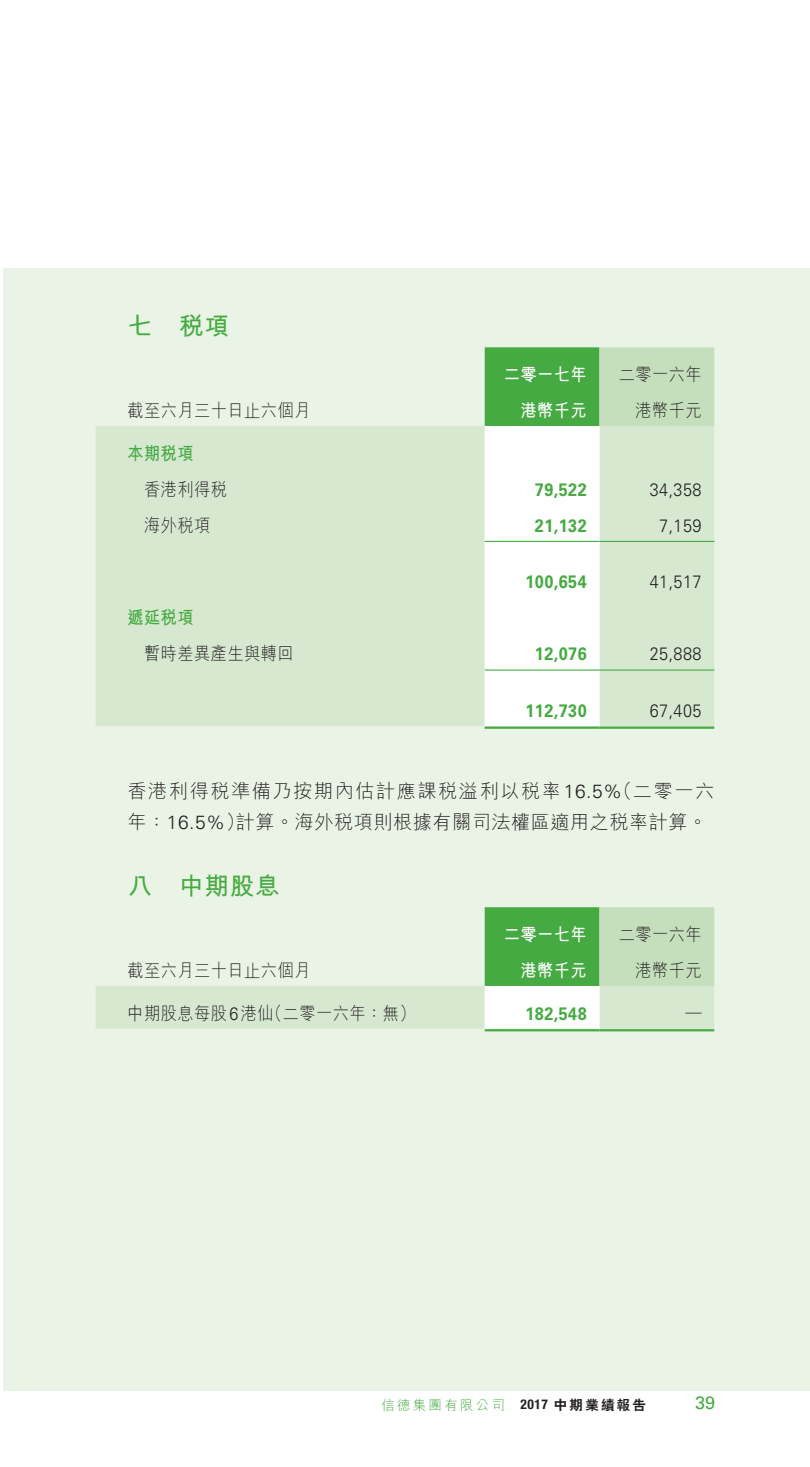
<style>
.page{position:relative;width:810px;height:1467px;background:#fff}
.page>*{position:absolute;margin:0;border:0;box-sizing:border-box;transform-origin:0 0}
._3__標題{font:700 24.75px "M Hei HK";letter-spacing:.02em;color:#46aa42}
._1__內文{font:300 19.12px/31.5px "M Hei HK";letter-spacing:.085em;color:#231f20}
._7__表內文{font:300 18px "M Hei HK";letter-spacing:.03em;color:#231f20;scale:.9 1}
._7__表內文-2{font:700 18px "Univers LT Std";letter-spacing:.03em;color:#46aa42;scale:.9 1}
._7__表內文-3{font:300 18px "Univers LT Std";letter-spacing:.03em;color:#231f20;scale:.9 1}
._7__表內文-4{font:700 18px "M Hei HK";letter-spacing:.03em;color:#fff;scale:.9 1}
._7__表內文-5{font:700 18px "M Hei HK";letter-spacing:.03em;color:#46aa42;scale:.9 1}
.t1{font:18px "Univers LT Std";color:#46aa42}
.t2{font:300 13.5px "M Hei HK";letter-spacing:.165em;color:#46aa42}
.s1{font-family:"Univers LT Std"}
.s2{font-family:"Helvetica Neue LT Std";font-weight:700;font-stretch:condensed;color:#231f20}
.s3{font-family:"C Hei 2 HK";font-weight:800;color:#231f20}
</style>
<div class="page">
<div style="left:3px;top:268px;width:807px;height:1122px;background:#eaf4e6"></div>
<div style="left:96px;top:426px;width:389px;height:300px;background:#d6e8d0"></div>
<svg style="left:485px;top:347px;width:229px;height:379px;background:#d5e9d1"></svg>
<hr style="left:485px;top:541px;width:115px;height:1px;background:#46aa42">
<hr style="left:600px;top:541px;width:114px;height:1px;background:#46aa42">
<hr style="left:485px;top:669px;width:115px;height:2px;background:#46aa42">
<hr style="left:600px;top:669px;width:114px;height:2px;background:#46aa42">
<hr style="left:485px;top:727px;width:115px;height:2px;background:#46aa42">
<hr style="left:600px;top:727px;width:114px;height:2px;background:#46aa42">
<svg style="left:96px;top:907px;width:618px;height:122px"></svg>
<hr style="left:485px;top:1029px;width:115px;height:2px;background:#46aa42">
<hr style="left:600px;top:1029px;width:114px;height:2px;background:#46aa42">
<p class="_3__標題" style="left:128px;top:308px;width:103px">七 稅項</p>
<p class="_7__表內文-4" style="left:504px;top:361px;width:94px">二零一七年</p>
<p class="_7__表內文" style="left:619px;top:365px;width:94px">二零一六年</p>
<p class="_7__表內文" style="left:128px;top:401px;width:205px">截至六月三十日止六個月</p>
<p class="_7__表內文-4" style="left:521px;top:397px;width:75px">港幣千元</p>
<p class="_7__表內文" style="left:635px;top:401px;width:75px">港幣千元</p>
<p class="_7__表內文-5" style="left:128px;top:440px;width:75px">本期稅項</p>
<p class="_7__表內文" style="left:144px;top:480px;width:94px">香港利得稅</p>
<p class="_7__表內文-2" style="left:535px;top:479px;width:59px">79,522</p>
<p class="_7__表內文-3" style="left:650px;top:479px;width:59px">34,358</p>
<p class="_7__表內文" style="left:144px;top:516px;width:75px">海外稅項</p>
<p class="_7__表內文-2" style="left:535px;top:515px;width:59px">21,132</p>
<p class="_7__表內文-3" style="left:659px;top:515px;width:49px">7,159</p>
<p class="_7__表內文-2" style="left:526px;top:572px;width:70px">100,654</p>
<p class="_7__表內文-3" style="left:650px;top:571px;width:59px">41,517</p>
<p class="_7__表內文-5" style="left:128px;top:605px;width:75px">遞延稅項</p>
<p class="_7__表內文" style="left:144px;top:645px;width:168px">暫時差異產生與轉回</p>
<p class="_7__表內文-2" style="left:535px;top:644px;width:59px">12,076</p>
<p class="_7__表內文-3" style="left:650px;top:643px;width:59px">25,888</p>
<p class="_7__表內文-2" style="left:526px;top:700px;width:70px">112,730</p>
<p class="_7__表內文-3" style="left:650px;top:700px;width:59px">67,405</p>
<p class="_1__內文" style="left:128px;top:775px;width:588px">香港利得稅準備乃按期內估計應課稅溢利以稅率<span class="s1">16.5%</span>（二零一六年：<span class="s1">16.5%</span>）計算。海外稅項則根據有關司法權區適用之稅率計算。</p>
<p class="_3__標題" style="left:128px;top:867px;width:154px">八 中期股息</p>
<p class="_7__表內文-4" style="left:504px;top:921px;width:94px">二零一七年</p>
<p class="_7__表內文" style="left:619px;top:925px;width:94px">二零一六年</p>
<p class="_7__表內文" style="left:128px;top:961px;width:205px">截至六月三十日止六個月</p>
<p class="_7__表內文-4" style="left:521px;top:957px;width:75px">港幣千元</p>
<p class="_7__表內文" style="left:635px;top:961px;width:75px">港幣千元</p>
<p class="_7__表內文" style="left:128px;top:1004px;width:322px">中期股息每股<span class="s1">6</span>港仙（二零一六年：無）</p>
<p class="_7__表內文-2" style="left:526px;top:1003px;width:70px">182,548</p>
<p class="_7__表內文" style="left:685px;top:1004px;width:19px">—</p>
<p class="t2" style="left:381px;top:1398px;width:266px">信德集團有限公司 <span class="s2">2017</span> <span class="s3">中期業績報告</span></p>
<p class="t1" style="left:695px;top:1392px;width:22px">39</p>
</div>
